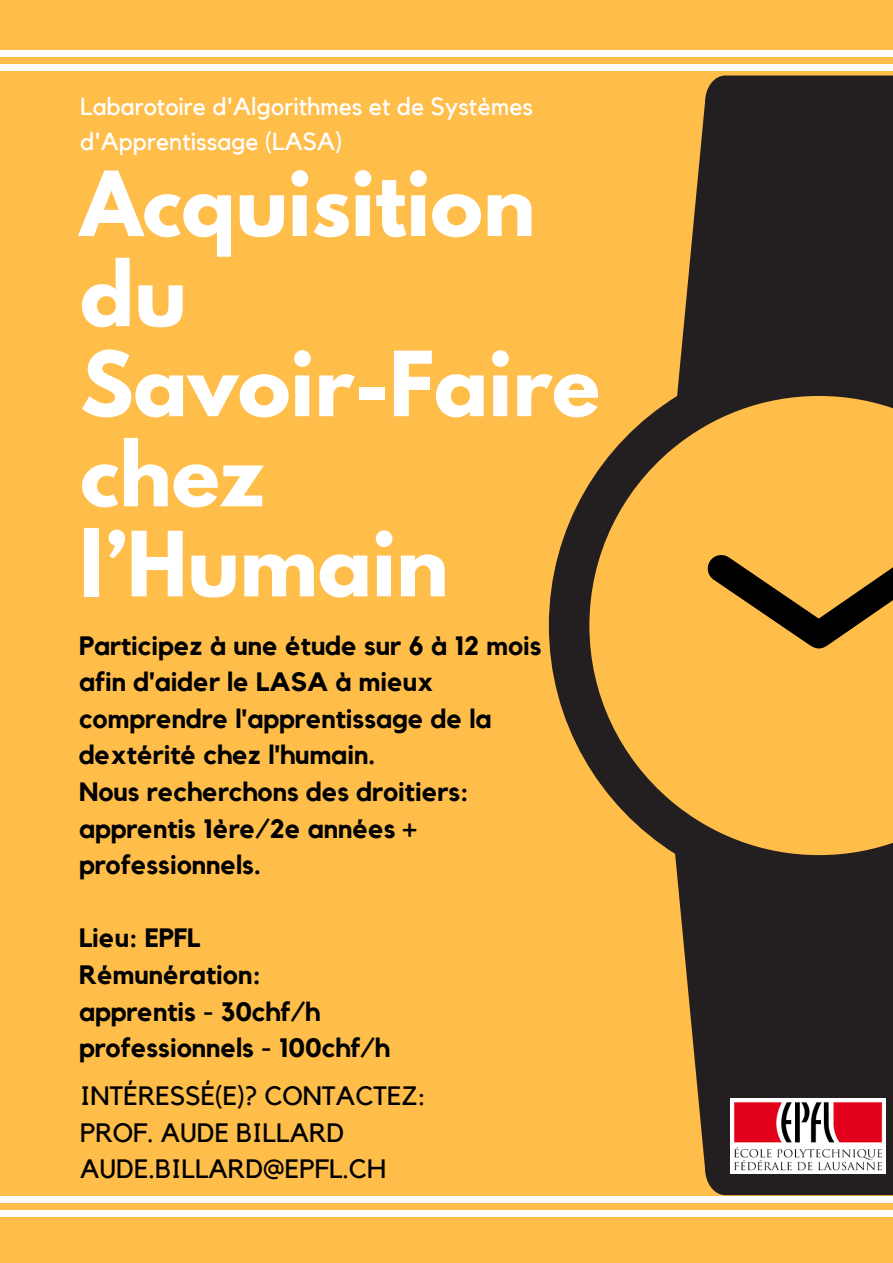
<style>
.page{position:relative;width:893px;height:1263px;background:#ffbd4a}
.page>*{position:absolute;margin:0;border:0;box-sizing:border-box;transform-origin:0 0}
.t1{font:700 79.5px/90.1px "League Spartan";color:#fff}
.t2{font:700 26.47px/36.6px "Kollektif";color:#000}
.t3{font:26.47px/36.6px "Kollektif";color:#000}
.t4{font:24.75px/34.3px "Kollektif";color:#fff}
</style>
<div class="page">
<div style="left:0;top:50px;width:893px;height:7px;background:#fff"></div>
<div style="left:0;top:64px;width:893px;height:7px;background:#fff"></div>
<div style="left:0;top:1196px;width:893px;height:7px;background:#fff"></div>
<div style="left:0;top:1210px;width:893px;height:7px;background:#fff"></div>
<svg style="left:549px;top:76px;width:344px;height:1119px"></svg>
<svg style="left:706px;top:526px;width:187px;height:122px"></svg>
<img style="left:731px;top:1098px;width:155px;height:75px">
<p class="t4" style="left:80px;top:91px;width:454px">Labarotoire d'Algorithmes et de Systèmes d'Apprentissage (LASA)</p>
<h1 class="t1" style="left:80px;top:169px;width:521px">Acquisition du<br>Savoir-Faire chez l’Humain</h1>
<p class="t2" style="left:79px;top:628px;width:464px">Participez à une étude sur 6 à 12 mois afin d'aider le LASA à mieux comprendre l'apprentissage de la dextérité chez l'humain.<br>Nous recherchons des droitiers: apprentis 1ère/2e années + professionnels.</p>
<p class="t2" style="left:79px;top:921px;width:312px">Lieu: EPFL<br>Rémunération:<br>apprentis - 30chf/h professionnels - 100chf/h</p>
<p class="t3" style="left:80px;top:1078px;width:347px">INTÉRESSÉ(E)? CONTACTEZ:<br>PROF. AUDE BILLARD<br>AUDE.BILLARD@EPFL.CH</p>
</div>
